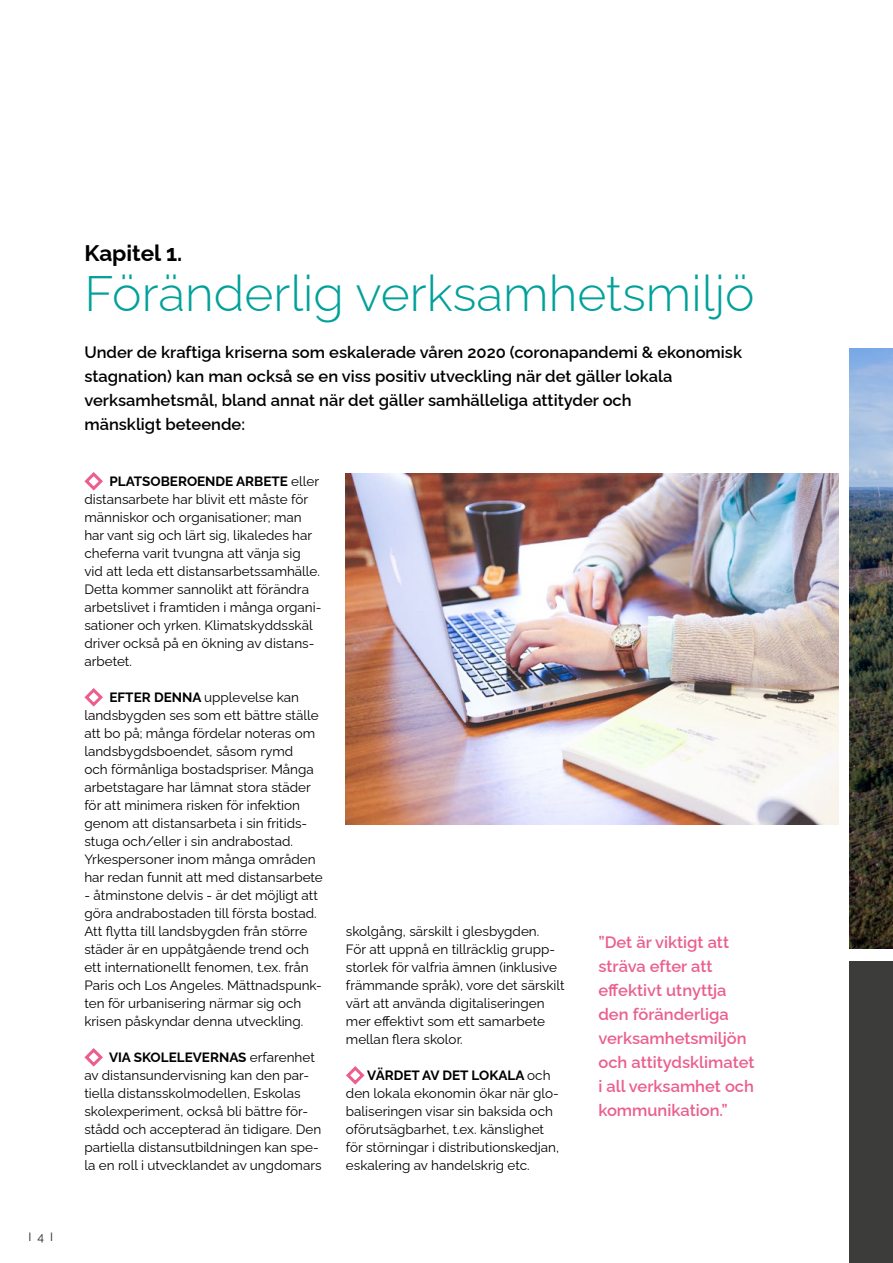
<style>
.page{position:relative;width:893px;height:1263px;background:#fff}
.page>*{position:absolute;margin:0;border:0;box-sizing:border-box;transform-origin:0 0}
.t1{font:300 49.8px "Raleway";color:#00a19a}
.t2{font:700 22.5px "Raleway";color:#000}
.t3{font:600 16.5px/24px "Raleway";color:#000}
.t4{font:600 16.5px/24px "Raleway";color:#eb5e8d}
.t5{font:13.5px/18px "Raleway";color:#000}
.t6{font:12px "Raleway";color:#222}
.s1{font-weight:700}
</style>
<div class="page">
<div style="left:849px;top:962px;width:44px;height:301px;background:#3c3c3b"></div>
<img style="left:849px;top:349px;width:44px;height:599px">
<svg style="left:84px;top:472px;width:19px;height:19px"></svg>
<svg style="left:84px;top:688px;width:19px;height:19px"></svg>
<svg style="left:84px;top:1048px;width:19px;height:19px"></svg>
<svg style="left:346px;top:1066px;width:19px;height:19px"></svg>
<img style="left:346px;top:473px;width:493px;height:351px">
<p class="t6" style="left:28px;top:1227px;width:26px">I 4 I</p>
<h2 class="t2" style="left:84px;top:235px;width:99px">Kapitel 1.</h2>
<h1 class="t1" style="left:84px;top:253px;width:672px">Föränderlig verksamhetsmiljö</h1>
<p class="t3" style="left:84px;top:338px;width:659px">Under de kraftiga kriserna som eskalerade våren 2020 (coronapandemi &amp; ekonomisk stagnation) kan man också se en viss positiv utveckling när det gäller lokala verksamhetsmål, bland annat när det gäller samhälleliga attityder och<br>mänskligt beteende:</p>
<p class="t5" style="left:84px;top:471px;width:239px;text-indent:25px"><span class="s1">PLATSOBEROENDE ARBETE</span> eller distansarbete har blivit ett måste för människor och organisationer; man har vant sig och lärt sig, likaledes har cheferna varit tvungna att vänja sig vid att leda ett distansarbetssamhälle.<br>Detta kommer sannolikt att förändra arbetslivet i framtiden i många organi&shy;sationer och yrken. Klimatskyddsskäl driver också på en ökning av distans&shy;arbetet.</p>
<p class="t5" style="left:84px;top:687px;width:240px;text-indent:25px"><span class="s1">EFTER DENNA</span> upplevelse kan landsbygden ses som ett bättre ställe att bo på; många fördelar noteras om landsbygdsboendet, såsom rymd<br>och förmånliga bostadspriser. Många arbetstagare har lämnat stora städer för att minimera risken för infektion genom att distansarbeta i sin fritids&shy;stuga och/eller i sin andrabostad.<br>Yrkespersoner inom många områden har redan funnit att med distansarbete</p>
<p class="t5" style="left:84px;top:885px;width:239px">- åtminstone delvis - är det möjligt att göra andrabostaden till första bostad.<br>Att flytta till landsbygden från större städer är en uppåtgående trend och ett internationellt fenomen, t.ex. från Paris och Los Angeles. Mättnadspunk&shy;ten för urbanisering närmar sig och krisen påskyndar denna utveckling.</p>
<p class="t5" style="left:84px;top:1047px;width:239px;text-indent:25px"><span class="s1">VIA SKOLELEVERNAS</span> erfarenhet av distansundervisning kan den par&shy;tiella distansskolmodellen, Eskolas skolexperiment, också bli bättre för&shy;stådd och accepterad än tidigare. Den partiella distansutbildningen kan spe&shy;la en roll i utvecklandet av ungdomars</p>
<p class="t5" style="left:346px;top:921px;width:220px">skolgång, särskilt i glesbygden.<br>För att uppnå en tillräcklig grupp&shy;storlek för valfria ämnen (inklusive främmande språk), vore det särskilt värt att använda digitaliseringen mer effektivt som ett samarbete mellan flera skolor.</p>
<p class="t5" style="left:346px;top:1065px;width:215px;text-indent:21px"><span class="s1">VÄRDET AV DET LOKALA</span> och den lokala ekonomin ökar när glo&shy;baliseringen visar sin baksida och oförutsägbarhet, t.ex. känslighet för störningar i distributionskedjan, eskalering av handelskrig etc.</p>
<p class="t4" style="left:598px;top:928px;width:158px">”Det är viktigt att sträva efter att effektivt utnyttja den föränderliga verksamhetsmiljön och attitydsklimatet i all verksamhet och kommunikation.”</p>
</div>
